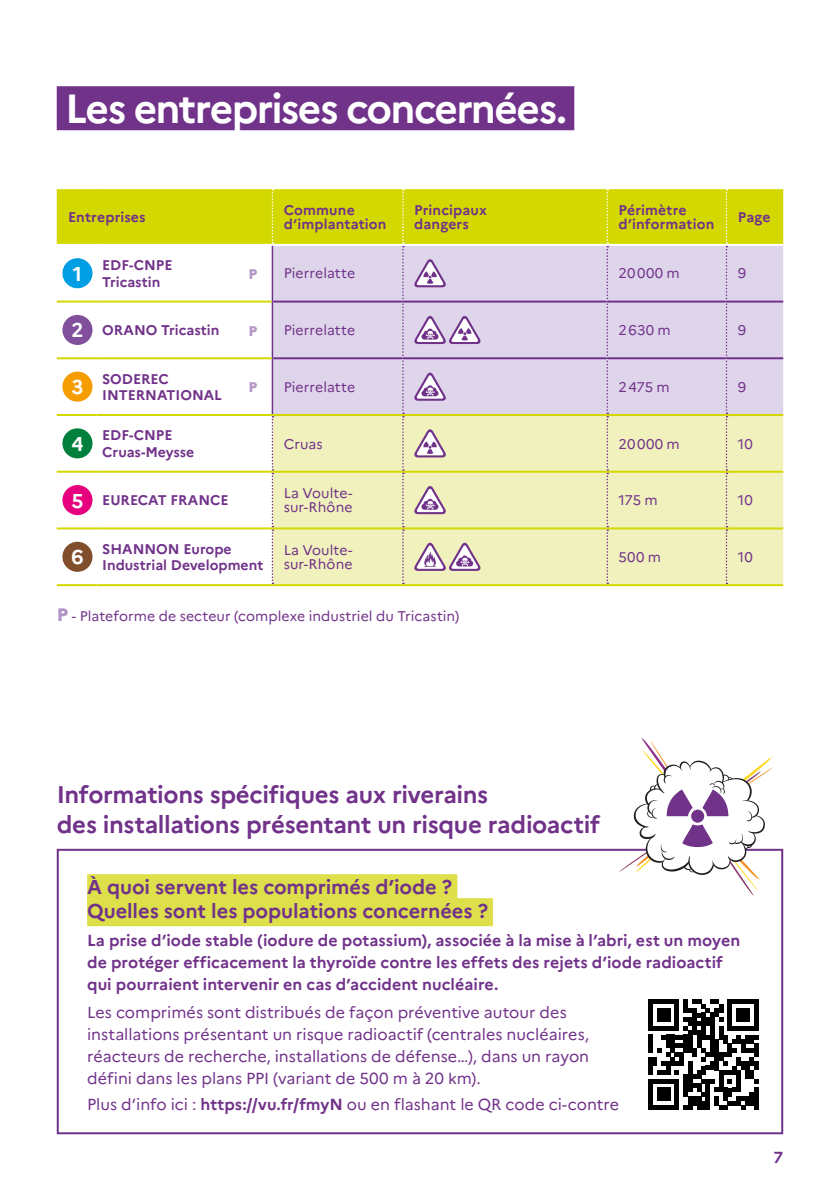
<style>
.page{position:relative;width:840px;height:1191px;background:#fff}
.page>*{position:absolute;margin:0;border:0;box-sizing:border-box;transform-origin:0 0}
.t1{font:700 40.6px "Marianne";letter-spacing:-.04em;color:#fff}
.Texte_PPI{font:700 24px/30px "Marianne";letter-spacing:-.015em;color:#71328a}
.Texte_PPI-2{font:700 20px/24px "Marianne";letter-spacing:-.005em;color:#71328a}
.Numéro{font:700 20px "Marianne";color:#fff}
.Texte_PPI-3{font:16px/22px "Marianne";color:#71328a}
.Texte_PPI-4{font:700 16px/22px "Marianne";letter-spacing:.005em;color:#71328a}
.Entreprise_T{font:700 14px/16.8px "Marianne";color:#71328a}
.Texte_T{font:14px/14px "Marianne";letter-spacing:.005em;color:#71328a}
.Têtière{font:700 14px/14px "Marianne";letter-spacing:.01em;color:#71328a}
.Entreprise_T-2{font:14px "Marianne";letter-spacing:.005em;color:#71328a}
.Entreprise_T-3{font:800 14px "Marianne";color:#b395c6}
.s1{font-weight:800;font-size:18px;color:#b395c6}
.s2{font-weight:700}
</style>
<div class="page">
<div style="left:57px;top:189px;width:725px;height:55px;background:#d3d800"></div>
<svg style="left:57px;top:258px;width:214px;height:314px"></svg>
<div style="left:273px;top:246px;width:509px;height:168px;background:#dfd5eb"></div>
<div style="left:273px;top:416px;width:509px;height:168px;background:#f0f1bc"></div>
<hr style="left:57px;top:300px;width:39px;height:2px;background:#d3d800">
<hr style="left:57px;top:357px;width:39px;height:2px;background:#d3d800">
<hr style="left:57px;top:414px;width:39px;height:2px;background:#d3d800">
<hr style="left:403px;top:414px;width:204px;height:2px;background:#d3d800">
<hr style="left:403px;top:471px;width:204px;height:2px;background:#d3d800">
<hr style="left:726px;top:471px;width:56px;height:2px;background:#d3d800">
<hr style="left:57px;top:527px;width:39px;height:2px;background:#d3d800">
<hr style="left:403px;top:527px;width:204px;height:2px;background:#d3d800">
<hr style="left:726px;top:527px;width:56px;height:2px;background:#d3d800">
<hr style="left:57px;top:584px;width:39px;height:2px;background:#d3d800">
<hr style="left:403px;top:584px;width:204px;height:2px;background:#d3d800">
<svg style="left:271px;top:416px;width:2px;height:168px"></svg>
<hr style="left:271px;top:246px;width:2px;height:55px;background:#71328a">
<hr style="left:271px;top:301px;width:2px;height:57px;background:#71328a">
<hr style="left:271px;top:358px;width:2px;height:56px;background:#71328a">
<hr style="left:273px;top:300px;width:129px;height:2px;background:#71328a">
<hr style="left:403px;top:300px;width:203px;height:2px;background:#71328a">
<hr style="left:607px;top:300px;width:118px;height:2px;background:#71328a">
<hr style="left:726px;top:300px;width:56px;height:2px;background:#71328a">
<hr style="left:273px;top:357px;width:129px;height:2px;background:#71328a">
<hr style="left:403px;top:357px;width:203px;height:2px;background:#71328a">
<hr style="left:607px;top:357px;width:118px;height:2px;background:#71328a">
<hr style="left:726px;top:357px;width:56px;height:2px;background:#71328a">
<svg style="left:402px;top:189px;width:2px;height:395px"></svg>
<svg style="left:606px;top:189px;width:2px;height:395px"></svg>
<hr style="left:96px;top:300px;width:175px;height:2px;background:#d3d800">
<hr style="left:96px;top:357px;width:175px;height:2px;background:#d3d800">
<hr style="left:96px;top:414px;width:176px;height:2px;background:#d3d800">
<hr style="left:272px;top:414px;width:131px;height:2px;background:#d3d800">
<hr style="left:607px;top:414px;width:119px;height:2px;background:#d3d800">
<hr style="left:726px;top:414px;width:56px;height:2px;background:#d3d800">
<hr style="left:57px;top:471px;width:39px;height:2px;background:#d3d800">
<hr style="left:96px;top:471px;width:176px;height:2px;background:#d3d800">
<hr style="left:272px;top:471px;width:131px;height:2px;background:#d3d800">
<hr style="left:607px;top:471px;width:119px;height:2px;background:#d3d800">
<hr style="left:96px;top:527px;width:176px;height:2px;background:#d3d800">
<hr style="left:272px;top:527px;width:131px;height:2px;background:#d3d800">
<hr style="left:607px;top:527px;width:119px;height:2px;background:#d3d800">
<hr style="left:96px;top:584px;width:176px;height:2px;background:#d3d800">
<hr style="left:272px;top:584px;width:131px;height:2px;background:#d3d800">
<hr style="left:607px;top:584px;width:119px;height:2px;background:#d3d800">
<hr style="left:726px;top:584px;width:56px;height:2px;background:#d3d800">
<svg style="left:271px;top:189px;width:2px;height:55px"></svg>
<svg style="left:725px;top:189px;width:2px;height:395px"></svg>
<hr style="left:272px;top:244px;width:131px;height:2px;background:#fff">
<hr style="left:403px;top:244px;width:204px;height:2px;background:#fff">
<hr style="left:607px;top:244px;width:119px;height:2px;background:#fff">
<hr style="left:726px;top:244px;width:56px;height:2px;background:#fff">
<div style="left:62px;top:258px;width:30px;height:30px;background:#009fe3;border-radius:50%"></div>
<svg style="left:413px;top:258px;width:33px;height:29px"></svg>
<div style="left:62px;top:315px;width:30px;height:30px;background:#814f9b;border-radius:50%"></div>
<svg style="left:413px;top:315px;width:68px;height:29px"></svg>
<div style="left:62px;top:371px;width:30px;height:31px;background:#f59c00;border-radius:50%"></div>
<svg style="left:413px;top:372px;width:33px;height:29px"></svg>
<div style="left:62px;top:428px;width:30px;height:30px;background:#00803d;border-radius:50%"></div>
<svg style="left:413px;top:428px;width:33px;height:29px"></svg>
<div style="left:62px;top:485px;width:30px;height:30px;background:#e6007d;border-radius:50%"></div>
<svg style="left:413px;top:485px;width:33px;height:29px"></svg>
<div style="left:62px;top:542px;width:30px;height:30px;background:#814e2c;border-radius:50%"></div>
<svg style="left:413px;top:542px;width:68px;height:29px"></svg>
<div style="left:57px;top:86px;width:517px;height:44px;background:#71328a"></div>
<div style="left:87px;top:874px;width:370px;height:28px;background:#dddf4b"></div>
<div style="left:87px;top:898px;width:405px;height:28px;background:#dddf4b"></div>
<div style="left:57px;top:848px;width:725px;height:286px;border:2px solid #71328a"></div>
<svg style="left:648px;top:999px;width:110px;height:110px"></svg>
<div style="left:753px;top:1087px;width:5px;height:14px;background:#000"></div>
<div style="left:753px;top:1101px;width:5px;height:8px;background:#000"></div>
<svg style="left:619px;top:738px;width:153px;height:157px"></svg>
<p class="t1" style="left:65px;top:83px;width:503px">Les entreprises concernées.</p>
<p class="Têtière" style="left:68px;top:210px;width:79px">Entreprises</p>
<p class="Têtière" style="left:283px;top:203px;width:104px">Commune d’implantation</p>
<p class="Têtière" style="left:414px;top:203px;width:74px">Principaux dangers</p>
<p class="Têtière" style="left:618px;top:203px;width:97px">Périmètre d’information</p>
<p class="Têtière" style="left:737px;top:210px;width:34px">Page</p>
<p class="Numéro" style="left:73px;top:261px;width:11px">1</p>
<p class="Entreprise_T" style="left:102px;top:257px;width:72px">EDF-CNPE<br>Tricastin</p>
<p class="Texte_T" style="left:283px;top:266px;width:73px">Pierrelatte</p>
<p class="Texte_T" style="left:618px;top:266px;width:63px">20000 m</p>
<p class="Texte_T" style="left:737px;top:266px;width:10px">9</p>
<p class="Numéro" style="left:71px;top:318px;width:13px">2</p>
<p class="Entreprise_T" style="left:102px;top:322px;width:119px">ORANO Tricastin</p>
<p class="Texte_T" style="left:283px;top:323px;width:73px">Pierrelatte</p>
<p class="Texte_T" style="left:618px;top:323px;width:54px">2630 m</p>
<p class="Texte_T" style="left:737px;top:323px;width:10px">9</p>
<p class="Entreprise_T-3" style="left:248px;top:265px;width:10px">P</p>
<p class="Entreprise_T-3" style="left:248px;top:322px;width:10px">P</p>
<p class="Numéro" style="left:71px;top:375px;width:13px">3</p>
<p class="Entreprise_T" style="left:102px;top:370px;width:121px">SODEREC<br>INTERNATIONAL</p>
<p class="Texte_T" style="left:283px;top:380px;width:73px">Pierrelatte</p>
<p class="Texte_T" style="left:618px;top:380px;width:52px">2475 m</p>
<p class="Texte_T" style="left:737px;top:380px;width:10px">9</p>
<p class="Numéro" style="left:71px;top:431px;width:13px">4</p>
<p class="Entreprise_T" style="left:102px;top:427px;width:94px">EDF-CNPE<br>Cruas-Meysse</p>
<p class="Texte_T" style="left:283px;top:436px;width:40px">Cruas</p>
<p class="Texte_T" style="left:618px;top:436px;width:63px">20000 m</p>
<p class="Texte_T" style="left:737px;top:436px;width:16px">10</p>
<p class="Numéro" style="left:71px;top:488px;width:13px">5</p>
<p class="Entreprise_T" style="left:102px;top:492px;width:128px">EURECAT FRANCE</p>
<p class="Texte_T" style="left:283px;top:486px;width:70px">La Voulte&shy;sur-Rhône</p>
<p class="Texte_T" style="left:618px;top:493px;width:41px">175 m</p>
<p class="Texte_T" style="left:737px;top:493px;width:16px">10</p>
<p class="Numéro" style="left:71px;top:545px;width:13px">6</p>
<p class="Entreprise_T" style="left:102px;top:540px;width:163px">SHANNON Europe<br>Industrial Development</p>
<p class="Texte_T" style="left:283px;top:543px;width:70px">La Voulte&shy;sur-Rhône</p>
<p class="Texte_T" style="left:618px;top:550px;width:44px">500 m</p>
<p class="Texte_T" style="left:737px;top:550px;width:16px">10</p>
<p class="Entreprise_T-3" style="left:248px;top:379px;width:10px">P</p>
<p class="Entreprise_T-2" style="left:57px;top:607px;width:404px"><span class="s1">P</span> - Plateforme de secteur (complexe industriel du Tricastin)</p>
<p class="Texte_PPI" style="left:57px;top:779px;width:544px">Informations spécifiques aux riverains<br>des installations présentant un risque radioactif</p>
<p class="Texte_PPI-2" style="left:87px;top:875px;width:402px">À quoi servent les comprimés d’iode ?<br>Quelles sont les populations concernées ?</p>
<p class="Texte_PPI-4" style="left:87px;top:929px;width:654px">La prise d’iode stable (iodure de potassium), associée à la mise à l’abri, est un moyen de protéger efficacement la thyroïde contre les effets des rejets d’iode radioactif qui pourraient intervenir en cas d’accident nucléaire.</p>
<p class="Texte_PPI-3" style="left:87px;top:1000px;width:503px">Les comprimés sont distribués de façon préventive autour des installations présentant un risque radioactif (centrales nucléaires, réacteurs de recherche, installations de défense…), dans un rayon défini dans les plans PPI (variant de 500 m à 20 km).</p>
<p class="Texte_PPI-3" style="left:87px;top:1092px;width:533px">Plus d’info ici : <span class="s2">https://vu.fr/fmyN</span> ou en flashant le QR code ci-contre</p>
<p class="Texte_PPI-4" style="left:773px;top:1145px;width:11px">7</p>
</div>
